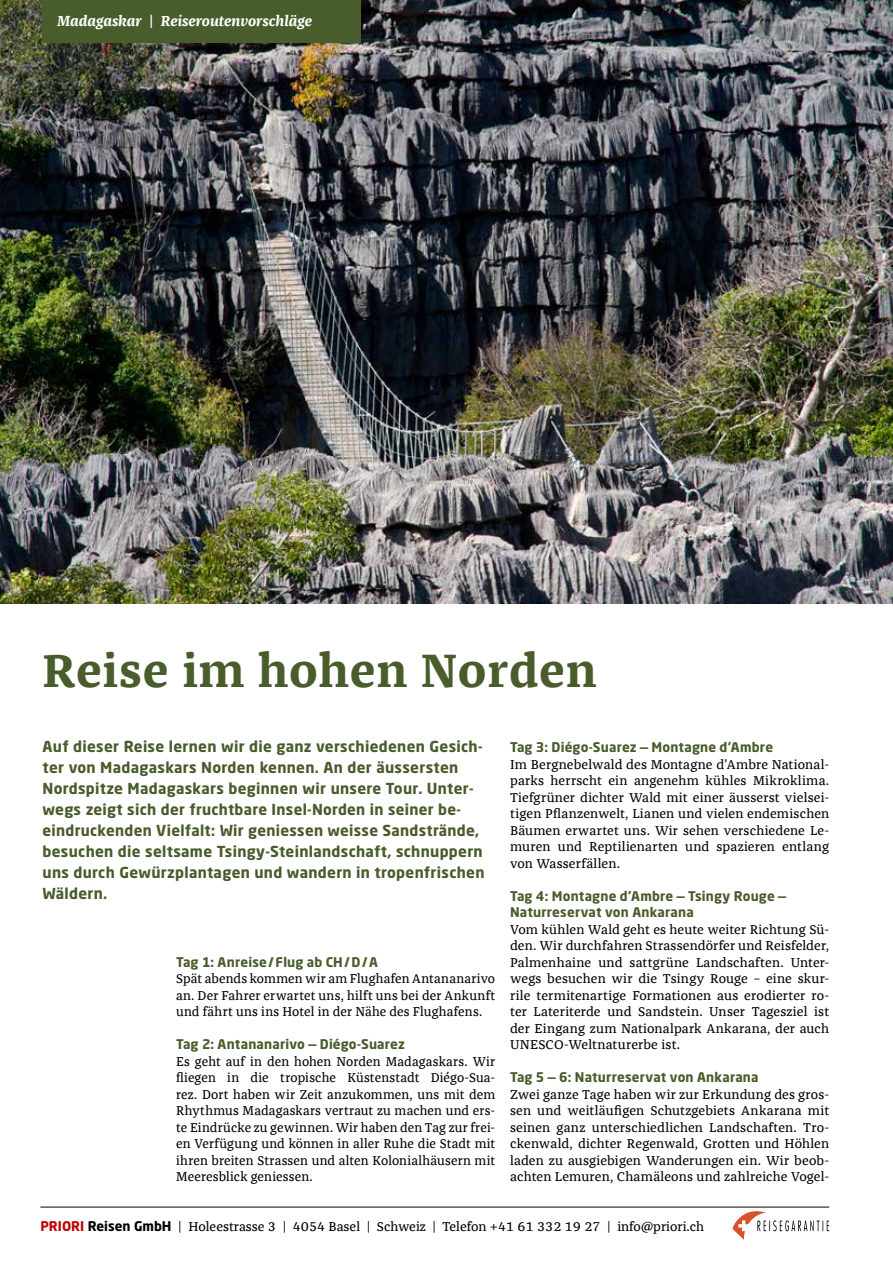
<style>
.page{position:relative;width:893px;height:1263px;background:#fff}
.page>*{position:absolute;margin:0;border:0;box-sizing:border-box;transform-origin:0 0}
.t1{font:700 48px "Franziska Offc";letter-spacing:.02em;color:#495c2c}
.t2{font:700 15px/21px "Neo Sans Std";letter-spacing:.02em;color:#495c2c}
.t3{font:italic 700 15px "Franziska Offc";color:#fff}
.t4{font:13.2px/16.5px "Franziska Offc";letter-spacing:.005em;color:#000;text-align:justify}
.t5{font:700 13.2px/16.5px "Neo Sans Std";letter-spacing:.01em;color:#495c2c}
.s1{font-family:"Neo Sans Std";font-weight:700;color:#c00304}
.s2{font-family:"Neo Sans Std";font-weight:700}
</style>
<div class="page">
<img style="left:0;top:0;width:893px;height:604px">
<div style="left:43px;top:0;width:318px;height:43px;background:#495c2c"></div>
<svg style="left:732px;top:1211px;width:97px;height:29px"></svg>
<hr style="left:40px;top:1207px;width:789px;height:1px;background:#000">
<p class="t3" style="left:57px;top:12px;width:256px">Madagaskar | Reiseroutenvorschläge</p>
<h1 class="t1" style="left:43px;top:643px;width:556px">Reise im hohen Norden</h1>
<p class="t2" style="left:43px;top:736px;width:444px">Auf dieser Reise lernen wir die ganz verschiedenen Gesich&shy;ter von Madagaskars Norden kennen. An der äussersten Nordspitze Madagaskars beginnen wir unsere Tour. Unter&shy;wegs zeigt sich der fruchtbare Insel-Norden in seiner be&shy;eindruckenden Vielfalt: Wir geniessen weisse Sandstrände, besuchen die seltsame Tsingy-Steinlandschaft, schnuppern uns durch Gewürzplantagen und wandern in tropenfrischen Wäldern.</p>
<p class="t5" style="left:176px;top:953px;width:203px">Tag 1: Anreise/Flug ab CH/D/A</p>
<p class="t4" style="left:176px;top:971px;width:321px">Spät abends kommen wir am Flughafen Antananarivo an. Der Fahrer erwartet uns, hilft uns bei der Ankunft und fährt uns ins Hotel in der Nähe des Flughafens.</p>
<p class="t5" style="left:176px;top:1036px;width:230px">Tag 2: Antananarivo — Diégo-Suarez</p>
<p class="t4" style="left:176px;top:1053px;width:321px">Es geht auf in den hohen Norden Madagaskars. Wir fliegen in die tropische Küstenstadt Diégo-Sua&shy;rez. Dort haben wir Zeit anzukommen, uns mit dem Rhythmus Madagaskars vertraut zu machen und ers&shy;te Eindrücke zu gewinnen. Wir haben den Tag zur frei&shy;en Verfügung und können in aller Ruhe die Stadt mit ihren breiten Strassen und alten Kolonialhäusern mit Meeresblick geniessen.</p>
<p class="t5" style="left:510px;top:739px;width:265px">Tag 3: Diégo-Suarez — Montagne d‘Ambre</p>
<p class="t4" style="left:510px;top:756px;width:321px">Im Bergnebelwald des Montagne d’Ambre National&shy;parks herrscht ein angenehm kühles Mikroklima.<br>Tiefgrüner dichter Wald mit einer äusserst vielsei&shy;tigen Pflanzenwelt, Lianen und vielen endemischen Bäumen erwartet uns. Wir sehen verschiedene Le&shy;muren und Reptilienarten und spazieren entlang von Wasserfällen.</p>
<p class="t5" style="left:510px;top:887px;width:278px">Tag 4: Montagne d’Ambre — Tsingy Rouge —<br>Naturreservat von Ankarana</p>
<p class="t4" style="left:510px;top:921px;width:321px">Vom kühlen Wald geht es heute weiter Richtung Sü&shy;den. Wir durchfahren Strassendörfer und Reisfelder, Palmenhaine und sattgrüne Landschaften. Unter&shy;wegs besuchen wir die Tsingy Rouge – eine skur&shy;rile termitenartige Formationen aus erodierter ro&shy;ter Lateriterde und Sandstein. Unser Tagesziel ist der Eingang zum Nationalpark Ankarana, der auch UNESCO-Weltnaturerbe ist.</p>
<p class="t5" style="left:510px;top:1069px;width:250px">Tag 5 — 6: Naturreservat von Ankarana</p>
<p class="t4" style="left:510px;top:1086px;width:321px">Zwei ganze Tage haben wir zur Erkundung des gros&shy;sen und weitläufigen Schutzgebiets Ankarana mit seinen ganz unterschiedlichen Landschaften. Tro&shy;ckenwald, dichter Regenwald, Grotten und Höhlen laden zu ausgiebigen Wanderungen ein. Wir beob&shy;achten Lemuren, Chamäleons und zahlreiche Vogel-</p>
<p class="t4" style="left:40px;top:1218px;width:665px"><span class="s1">PRIORI</span> <span class="s2">Reisen GmbH</span> | Holeestrasse 3 | 4054 Basel | Schweiz | Telefon +41 61 332 19 27 | info@priori.ch</p>
</div>
